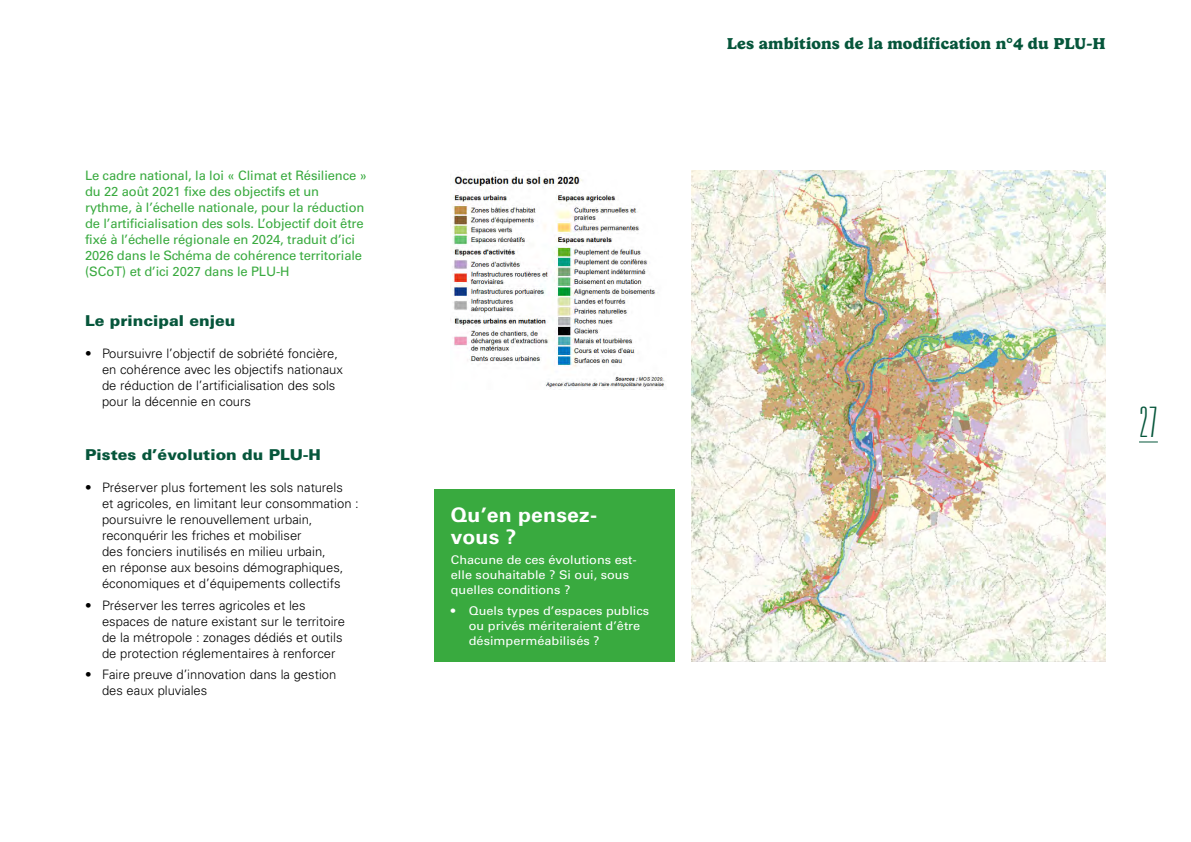
<style>
.page{position:relative;width:1191px;height:842px;background:#fff}
.page>*{position:absolute;margin:0;border:0;box-sizing:border-box;transform-origin:0 0}
.t1{font:100 ultra-condensed 42px "Univers";color:#06563b}
.t2{font:700 20px/22px "Univers";letter-spacing:.01em;color:#fff;scale:1.06 1}
.t3{font:700 16px "Gelica";letter-spacing:.01em;color:#06563b;scale:1.06 1}
.t4{font:900 15px "Univers";color:#06563b;scale:1.06 1}
.t5{font:300 13px/16px "Univers";color:#000}
.t6{font:13px/16px "Univers";letter-spacing:-.01em;color:#39aa3f}
.t7{font:12px/15px "Univers";color:#fff;scale:1.06 1}
</style>
<div class="page">
<svg style="left:1139px;top:441px;width:18px;height:1px"></svg>
<img style="left:692px;top:170px;width:414px;height:492px">
<img style="left:452px;top:172px;width:213px;height:217px">
<div style="left:434px;top:490px;width:240px;height:172px;background:#39aa3f"></div>
<p class="t6" style="left:85px;top:167px;width:283px">Le cadre national, la loi « Climat et Résilience » du 22 août 2021 fixe des objectifs et un rythme, à l’échelle nationale, pour la réduction de l’artificialisation des sols. L’objectif doit être fixé à l’échelle régionale en 2024, traduit d’ici 2026 dans le Schéma de cohérence territoriale (SCoT) et d’ici 2027 dans le PLU-H</p>
<p class="t4" style="left:85px;top:311px;width:143px">Le principal enjeu</p>
<p class="t5" style="left:102px;top:345px;width:242px;text-indent:-17px">• Poursuivre l’objectif de sobriété foncière, en cohérence avec les objectifs nationaux de réduction de l’artificialisation des sols pour la décennie en cours</p>
<p class="t4" style="left:85px;top:445px;width:224px">Pistes d’évolution du PLU-H</p>
<p class="t5" style="left:102px;top:479px;width:258px;text-indent:-17px">• Préserver plus fortement les sols naturels<br>et agricoles, en limitant leur consommation : poursuivre le renouvellement urbain, reconquérir les friches et mobiliser<br>des fonciers inutilisés en milieu urbain,<br>en réponse aux besoins démographiques, économiques et d’équipements collectifs</p>
<p class="t5" style="left:102px;top:597px;width:244px;text-indent:-17px">• Préserver les terres agricoles et les espaces de nature existant sur le territoire de la métropole : zonages dédiés et outils de protection réglementaires à renforcer</p>
<p class="t5" style="left:102px;top:667px;width:236px;text-indent:-17px">• Faire preuve d’innovation dans la gestion des eaux pluviales</p>
<p class="t3" style="left:727px;top:34px;width:359px">Les ambitions de la modification n°4 du PLU-H</p>
<h2 class="t2" style="left:451px;top:504px;width:139px">Qu’en pensez&shy;vous ?</h2>
<p class="t7" style="left:451px;top:553px;width:177px">Chacune de ces évolutions est&shy;elle souhaitable ? Si oui, sous quelles conditions ?</p>
<p class="t7" style="left:469px;top:603px;width:172px;text-indent:-18px">• Quels types d’espaces publics ou privés mériteraient d’être désimperméabilisés ?</p>
<h1 class="t1" style="left:1139px;top:401px;width:20px">27</h1>
</div>
